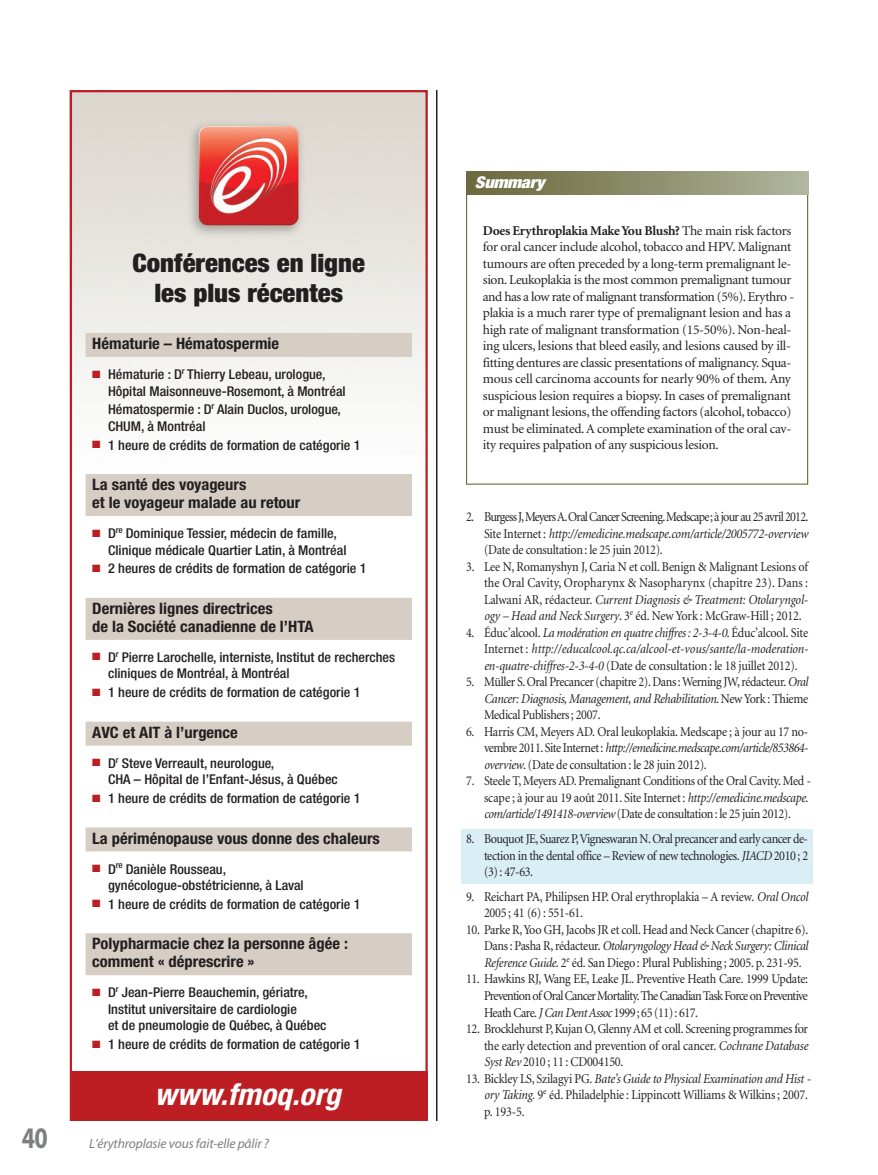
<style>
.page{position:relative;width:878px;height:1175px;background:#fff}
.page>*{position:absolute;margin:0;border:0;box-sizing:border-box;transform-origin:0 0}
.t1{font:italic 700 condensed 30px "Helvetica Neue";color:#fff;scale:1.05 1}
.t2{font:700 30px "Myriad Pro";color:#7d7f81;scale:.8 1}
.t3{font:900 condensed 25.5px/30px "Helvetica Neue";color:#231f20;text-align:center;scale:1.05 1}
.t4{font:italic 900 condensed 16.2px "Helvetica Neue";letter-spacing:-.015em;color:#fff;scale:1.11 1}
.t5{font:700 condensed 15.75px/18px "Helvetica Neue";color:#231f20;scale:1.05 1}
.t6{font:13.5px/16.5px "Minion";letter-spacing:-.02em;color:#231f20;text-align:justify;scale:.9 1}
.t7{font:500 condensed 13.5px/16.5px "Helvetica Neue";color:#231f20;scale:1.05 1}
.t8{font:13.5px/16.5px "Minion";letter-spacing:-.02em;color:#231f20}
.t9{font:italic 13.5px/16.5px "Minion";letter-spacing:-.005em;color:#231f20;scale:.9 1}
.t10{font:italic 13.5px "Myriad Pro";letter-spacing:-.01em;color:#7d7f81}
.s1{color:#bd1e23}
.s2{font-weight:700}
.s3{font-style:italic}
.s4{font-style:normal}
</style>
<div class="page">
<div style="left:461px;top:829px;width:351px;height:54px;background:#daeef5"></div>
<div style="left:466px;top:172px;width:342px;height:22px;background:linear-gradient(to right,#69673b,#afb49c)"></div>
<img style="left:73px;top:93px;width:352px;height:423px">
<div style="left:86px;top:333px;width:326px;height:24px;background:#d6cdc4"></div>
<div style="left:86px;top:474px;width:326px;height:22px;background:#d6cdc4"></div>
<div style="left:86px;top:495px;width:326px;height:21px;background:#d6cdc4"></div>
<div style="left:86px;top:598px;width:326px;height:21px;background:#d6cdc4"></div>
<div style="left:86px;top:619px;width:326px;height:21px;background:#d6cdc4"></div>
<div style="left:86px;top:721px;width:326px;height:24px;background:#d6cdc4"></div>
<div style="left:86px;top:827px;width:326px;height:24px;background:#d6cdc4"></div>
<div style="left:86px;top:933px;width:326px;height:22px;background:#d6cdc4"></div>
<div style="left:86px;top:954px;width:326px;height:21px;background:#d6cdc4"></div>
<div style="left:70px;top:1071px;width:358px;height:49px;background:#bd1e23"></div>
<hr style="left:436px;top:90px;width:1px;height:1030px;background:#231f20">
<h2 class="t3" style="left:132px;top:250px;width:223px">Conférences en ligne les plus récentes</h2>
<p class="t5" style="left:92px;top:336px;width:179px">Hématurie – Hématospermie</p>
<p class="t7" style="left:108px;top:367px;width:228px;text-indent:-16px"><span class="s1">■</span> Hématurie : D<sup>r</sup> Thierry Lebeau, urologue,<br>Hôpital Maisonneuve-Rosemont, à Montréal</p>
<p class="t7" style="left:108px;top:402px;width:223px">Hématospermie : D<sup>r</sup> Alain Duclos, urologue,<br>CHUM, à Montréal</p>
<p class="t7" style="left:92px;top:438px;width:257px"><span class="s1">■</span> 1 heure de crédits de formation de catégorie 1</p>
<p class="t5" style="left:92px;top:477px;width:200px">La santé des voyageurs<br>et le voyageur malade au retour</p>
<p class="t7" style="left:108px;top:526px;width:229px;text-indent:-16px"><span class="s1">■</span> D<sup>re</sup> Dominique Tessier, médecin de famille,<br>Clinique médicale Quartier Latin, à Montréal</p>
<p class="t7" style="left:92px;top:561px;width:263px"><span class="s1">■</span> 2 heures de crédits de formation de catégorie 1</p>
<p class="t5" style="left:92px;top:600px;width:212px">Dernières lignes directrices<br>de la Société canadienne de l’HTA</p>
<p class="t7" style="left:108px;top:650px;width:275px;text-indent:-16px"><span class="s1">■</span> D<sup>r</sup> Pierre Larochelle, interniste, Institut de recherches cliniques de Montréal, à Montréal</p>
<p class="t7" style="left:92px;top:685px;width:257px"><span class="s1">■</span> 1 heure de crédits de formation de catégorie 1</p>
<p class="t5" style="left:92px;top:724px;width:140px">AVC et AIT à l’urgence</p>
<p class="t7" style="left:108px;top:756px;width:220px;text-indent:-16px"><span class="s1">■</span> D<sup>r</sup> Steve Verreault, neurologue,<br>CHA – Hôpital de l’Enfant-Jésus, à Québec</p>
<p class="t7" style="left:92px;top:791px;width:257px"><span class="s1">■</span> 1 heure de crédits de formation de catégorie 1</p>
<p class="t5" style="left:92px;top:830px;width:275px">La périménopause vous donne des chaleurs</p>
<p class="t7" style="left:108px;top:861px;width:188px;text-indent:-16px"><span class="s1">■</span> D<sup>re</sup> Danièle Rousseau, gynécologue-obstétricienne, à Laval</p>
<p class="t7" style="left:92px;top:897px;width:257px"><span class="s1">■</span> 1 heure de crédits de formation de catégorie 1</p>
<p class="t5" style="left:92px;top:936px;width:245px">Polypharmacie chez la personne âgée : comment « déprescrire »</p>
<p class="t7" style="left:108px;top:985px;width:209px;text-indent:-16px"><span class="s1">■</span> D<sup>r</sup> Jean-Pierre Beauchemin, gériatre,<br>Institut universitaire de cardiologie<br>et de pneumologie de Québec, à Québec</p>
<p class="t7" style="left:92px;top:1037px;width:257px"><span class="s1">■</span> 1 heure de crédits de formation de catégorie 1</p>
<h1 class="t1" style="left:155px;top:1083px;width:179px">www.fmoq.org</h1>
<h1 class="t2" style="left:22px;top:1126px;width:34px">40</h1>
<p class="t10" style="left:89px;top:1138px;width:181px">L’érythroplasie vous fait-elle pâlir ?</p>
<p class="t4" style="left:475px;top:177px;width:64px">Summary</p>
<p class="t8" style="left:483px;top:223px;width:313px"><span class="s2">Does Erythroplakia Make You Blush?</span> The main risk factors for oral cancer include alcohol, tobacco and HPV. Malignant tumours are often preceded by a long-term premalignant le&shy;sion. Leukoplakia is the most common premalignant tumour and has a low rate of malignant transformation (5%). Erythro - plakia is a much rarer type of premalignant lesion and has a high rate of malignant transformation (15-50%). Non-heal&shy;ing ulcers, lesions that bleed easily, and lesions caused by ill&shy;fitting dentures are classic presentations of malignancy. Squa - mous cell carcinoma accounts for nearly 90% of them. Any suspicious lesion requires a biopsy. In cases of premalignant or malignant lesions, the offending factors (alcohol, tobacco) must be eliminated. A complete examination of the oral cav&shy;ity requires palpation of any suspicious lesion.</p>
<p class="t6" style="left:484px;top:510px;width:362px;text-indent:-18px">2. Burgess J, Meyers A. Oral Cancer Screening. Medscape ; à jour au 25 avril 2012.<br>Site Internet : <span class="s3">http://emedicine.medscape.com/article/2005772-overview </span>(Date de consultation : le 25 juin 2012).</p>
<p class="t6" style="left:484px;top:559px;width:361px;text-align:left;text-indent:-18px">3. Lee N, Romanyshyn J, Caria N et coll. Benign &amp; Malignant Lesions of the Oral Cavity, Oropharynx &amp; Nasopharynx (chapitre 23). Dans :<br>Lalwani AR, rédacteur. <span class="s3">Current Diagnosis &amp; Treatment: Otolaryn gol&shy;ogy – Head and Neck Surgery</span>. 3<sup>e</sup> éd. New York : McGraw-Hill ; 2012.</p>
<p class="t9" style="left:484px;top:625px;width:362px;text-indent:-18px"><span class="s4">4. Éduc’alcool.</span> La modération en quatre chiffres : 2-3-4-0<span class="s4">. Éduc’alcool. Site<br>Internet :</span> http://educalcool.qc.ca/alcool-et-vous/sante/la-moderation&shy;en-quatre-chiffres-2-3-4-0 <span class="s4">(Date de consultation : le 18 juil let 2012).</span></p>
<p class="t6" style="left:484px;top:675px;width:362px;text-indent:-18px">5. Müller S. Oral Precancer (chapitre 2). Dans : Werning JW, rédacteur. <span class="s3">Oral Cancer: Diagnosis, Management, and Rehabilitation</span>. New York : Thieme Medical Publishers ; 2007.</p>
<p class="t6" style="left:484px;top:724px;width:362px;text-indent:-18px">6. Harris CM, Meyers AD. Oral leukoplakia. Medscape ; à jour au 17 no&shy;vembre 2011. Site Internet : <span class="s3">http://emedicine.medscape.com/article/853864- overview</span>. (Date de consultation : le 28 juin 2012).</p>
<p class="t6" style="left:484px;top:774px;width:365px;text-align:left;text-indent:-18px">7. Steele T, Meyers AD. Premalignant Conditions of the Oral Cavity. Med - scape ; à jour au 19 août 2011. Site Internet : <span class="s3">http://emedicine.medscape. com/article/1491418-overview</span> (Date de consultation : le 25 juin 2012).</p>
<p class="t6" style="left:484px;top:831px;width:362px;text-indent:-18px">8. Bouquot JE, Suarez P, Vigneswaran N. Oral precancer and early cancer de&shy;tection in the dental office – Review of new technologies. <span class="s3">JIACD</span> 2010 ; 2 (3) : 47-63.</p>
<p class="t6" style="left:484px;top:889px;width:361px;text-indent:-18px">9. Reichart PA, Philipsen HP. Oral erythroplakia – A review. <span class="s3">Oral Oncol<br></span>2005 ; 41 (6) : 551-61.</p>
<p class="t6" style="left:484px;top:922px;width:362px;text-indent:-18px">10. Parke R, Yoo GH, Jacobs JR et coll. Head and Neck Cancer (chapitre 6).<br>Dans : Pasha R, rédacteur. <span class="s3">Otolaryngology Head &amp; Neck Surgery: Clinical Reference Guide</span>. 2<sup>e</sup> éd. San Diego : Plural Publishing ; 2005. p. 231-95.</p>
<p class="t6" style="left:484px;top:972px;width:362px;text-indent:-18px">11. Hawkins RJ, Wang EE, Leake JL. Preventive Heath Care. 1999 Update:<br>Prevention of Oral Cancer Mortality. The Canadian Task Force on Preventive Heath Care. <span class="s3">J Can Dent Assoc</span> 1999 ; 65 (11) : 617.</p>
<p class="t6" style="left:484px;top:1021px;width:361px;text-indent:-18px">12. Brocklehurst P, Kujan O, Glenny AM et coll. Screening programmes for the early detection and prevention of oral cancer. <span class="s3">Cochrane Database Syst Rev</span> 2010 ; 11 : CD004150.</p>
<p class="t6" style="left:484px;top:1071px;width:365px;text-align:left;text-indent:-18px">13. Bickley LS, Szilagyi PG. <span class="s3">Bate’s Guide to Physical Examination and Hist - o ry Taking.</span> 9<sup>e</sup> éd. Philadelphie : Lippincott Williams &amp; Wilkins ; 2007. p. 193-5.</p>
</div>
